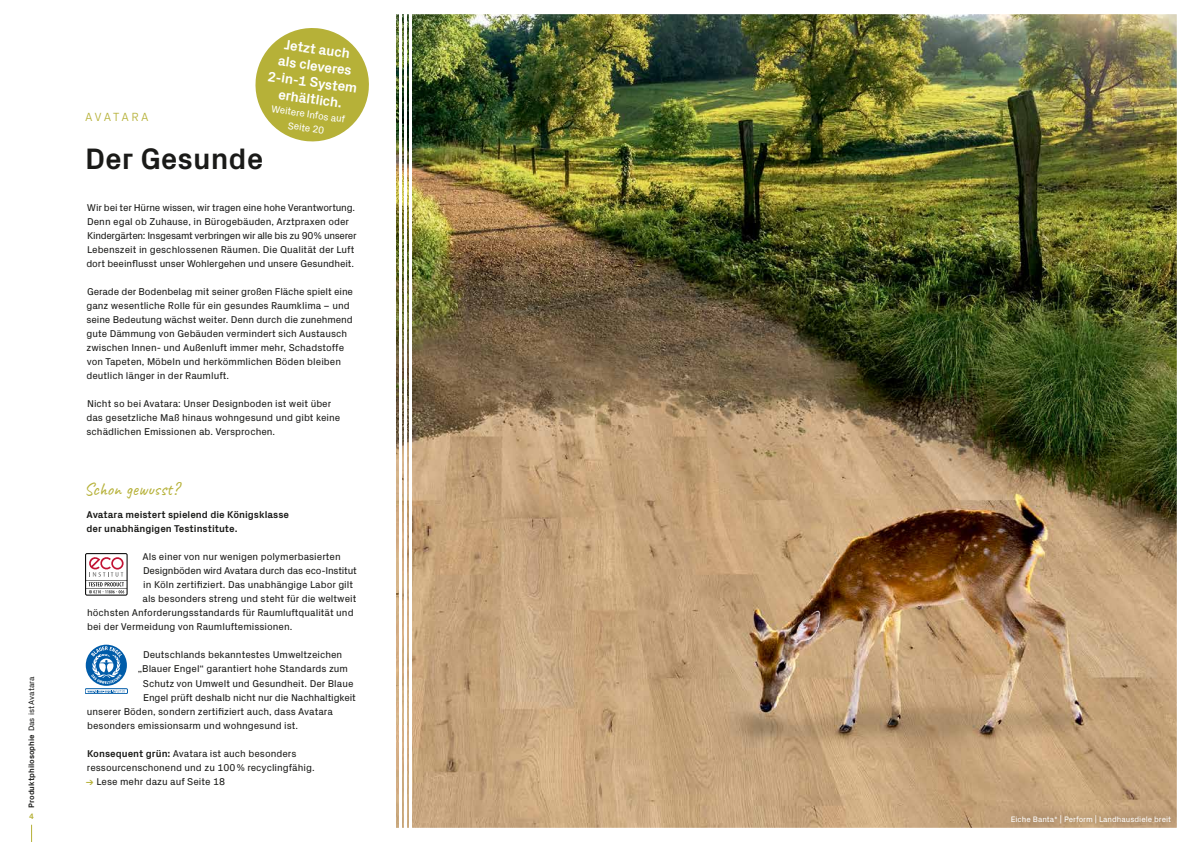
<style>
.page{position:relative;width:1191px;height:842px;background:#fff}
.page>*{position:absolute;margin:0;border:0;box-sizing:border-box;transform-origin:0 0}
.t1{font:700 30px "Px Grotesk";color:#1a1a18}
.t2{font:18px "Caveat";color:#b6b138}
.t3{font:700 14px/16.8px "Px Grotesk";color:#fff;text-align:center}
.t4{font:300 12px "Px Grotesk";letter-spacing:.165em;color:#b6b138}
.t5{font:10px/14px "Px Grotesk";color:#1a1a18}
.t6{font:700 10px/14px "Px Grotesk";color:#1a1a18}
.t7{font:10px "Px Grotesk";letter-spacing:-.02em;color:#1a1a18}
.t8{font:10px/14px "Px Grotesk";color:#fff;text-align:center}
.t9{font:8px "Px Grotesk";color:#fff}
.t10{font:700 8px "Px Grotesk";color:#1a1a18}
.t11{font:700 8px "Px Grotesk";color:#b6b138}
.s1{font-weight:400}
.s2{font-weight:700}
.s3{font-weight:700;color:#b6b138}
</style>
<div class="page">
<img style="left:32px;top:14px;width:1145px;height:828px">
<div style="left:23px;top:807px;width:17px;height:19px;background:#fff"></div>
<svg style="left:31px;top:825px;width:1px;height:17px"></svg>
<p class="t10" style="left:26px;top:808px;width:133px;rotate:-90deg">Produktphilosophie <span class="s1">Das ist Avatara</span></p>
<p class="t11" style="left:29px;top:810px;width:6px">4</p>
<h3 class="t3" style="left:274px;top:33px;width:92px;rotate:8deg">Jetzt auch<br>als cleveres<br>2-in-1 System erhältlich.</h3>
<p class="t8" style="left:272px;top:101px;width:76px;rotate:8deg">Weitere Infos auf<br>Seite 2 0</p>
<p class="t4" style="left:85px;top:108px;width:65px">AVATARA</p>
<h1 class="t1" style="left:85px;top:137px;width:180px">Der Gesunde</h1>
<p class="t5" style="left:86px;top:200px;width:272px">Wir bei ter Hürne wissen, wir tragen eine hohe Verantwortung.<br>Denn egal ob Zuhause, in Bürogebäuden, Arztpraxen oder Kindergärten: Insgesamt verbringen wir alle bis zu 90 % unserer Lebenszeit in geschlossenen Räumen. Die Qualität der Luft dort beeinflusst unser Wohlergehen und unsere Gesundheit.</p>
<p class="t5" style="left:86px;top:284px;width:268px">Gerade der Bodenbelag mit seiner großen Fläche spielt eine ganz wesentliche Rolle für ein gesundes Raumklima – und seine Bedeutung wächst weiter. Denn durch die zunehmend gute Dämmung von Gebäuden vermindert sich Austausch zwischen Innen- und Außenluft immer mehr, Schadstoffe von Tapeten, Möbeln und herkömmlichen Böden bleiben deutlich länger in der Raumluft.</p>
<p class="t5" style="left:86px;top:396px;width:255px">Nicht so bei Avatara: Unser Designboden ist weit über das gesetzliche Maß hinaus wohngesund und gibt keine schädlichen Emissionen ab. Versprochen.</p>
<h2 class="t2" style="left:84px;top:478px;width:96px">Schon gewusst?</h2>
<p class="t6" style="left:86px;top:507px;width:204px">Avatara meistert spielend die Königsklasse der unabhängigen Testinstitute.</p>
<p class="t5" style="left:142px;top:549px;width:200px">Als einer von nur wenigen polymerbasierten</p>
<p class="t7" style="left:143px;top:564px;width:215px">Designböden wird Avatara durch das eco-Institut</p>
<p class="t5" style="left:143px;top:577px;width:211px">in Köln zertifiziert. Das unabhängige Labor gilt</p>
<p class="t5" style="left:142px;top:591px;width:215px">als besonders streng und steht für die weltweit</p>
<p class="t5" style="left:87px;top:605px;width:268px">höchsten Anforderungsstandards für Raumluftqualität und</p>
<p class="t5" style="left:87px;top:619px;width:207px">bei der Vermeidung von Raumluftemissionen.</p>
<p class="t5" style="left:143px;top:647px;width:201px">Deutschlands bekanntestes Umweltzeichen</p>
<p class="t5" style="left:138px;top:661px;width:212px">„Blauer Engel“ garantiert hohe Standards zum</p>
<p class="t5" style="left:143px;top:675px;width:212px">Schutz von Umwelt und Gesundheit. Der Blaue</p>
<p class="t5" style="left:143px;top:689px;width:214px">Engel prüft deshalb nicht nur die Nachhaltigkeit</p>
<p class="t5" style="left:87px;top:703px;width:247px">unserer Böden, sondern zertifiziert auch, dass Avatara</p>
<p class="t5" style="left:87px;top:717px;width:212px">besonders emissionsarm und wohngesund ist.</p>
<p class="t5" style="left:87px;top:745px;width:229px"><span class="s2">Konsequent grün:</span> Avatara ist auch besonders ressourcenschonend und zu 100 % recyclingfähig.</p>
<p class="t5" style="left:85px;top:773px;width:141px"><span class="s3">→</span> Lese mehr dazu auf Seite 18</p>
<p class="t9" style="left:1010px;top:813px;width:162px">Eiche Banta* | Perform | Landhausdiele breit</p>
</div>
